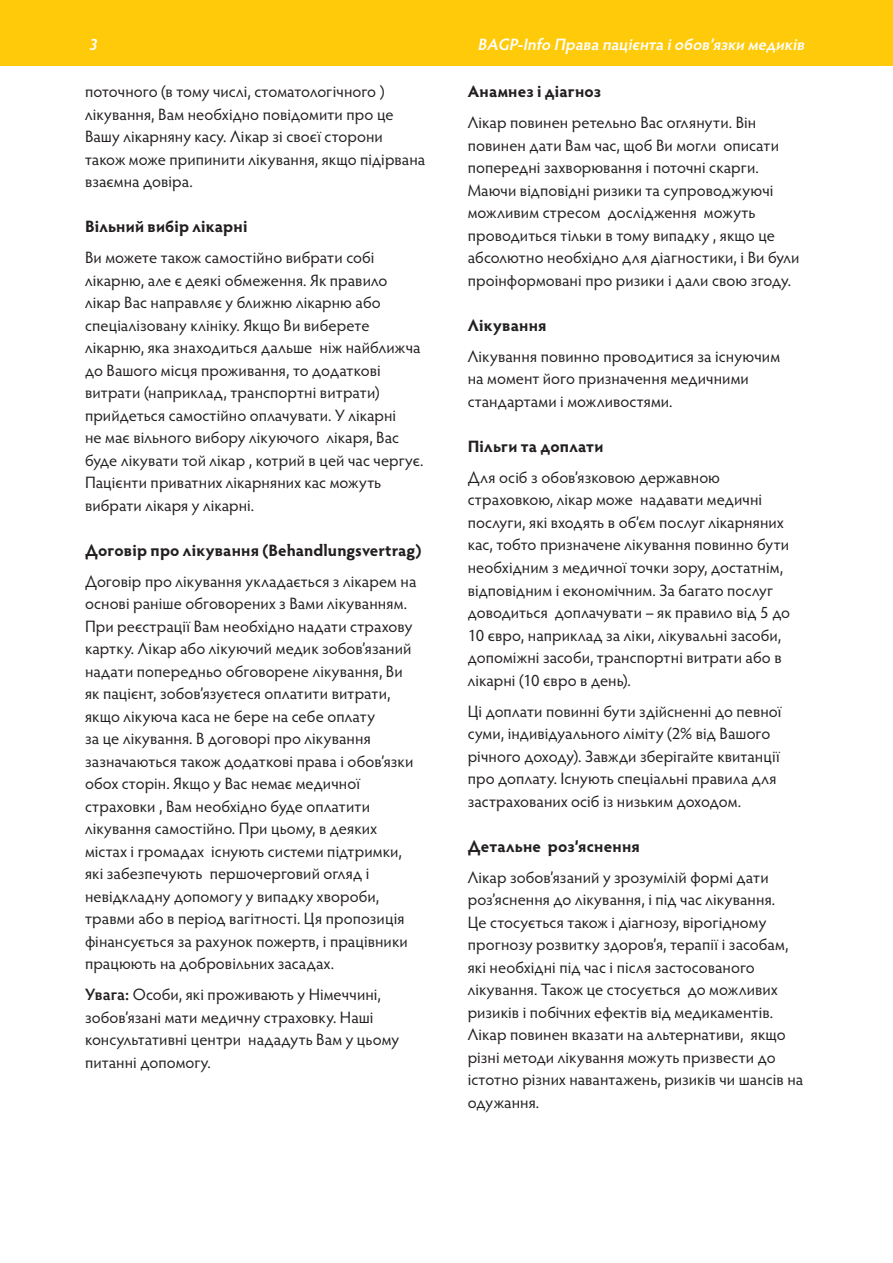
<style>
.page{position:relative;width:893px;height:1263px;background:#fff}
.page>*{position:absolute;margin:0;border:0;box-sizing:border-box;transform-origin:0 0}
.t1{font:16.5px/22.5px "Hypatia Sans Pro";letter-spacing:.005em;color:#231f20}
.t2{font:700 16.5px "Hypatia Sans Pro";letter-spacing:.01em;color:#231f20}
.t3{font:italic 600 16.5px "Hypatia Sans Pro";color:#fff}
.s1{font-weight:600}
</style>
<div class="page">
<div style="left:0;top:0;width:893px;height:66px;background:#feca0a"></div>
<p class="t3" style="left:89px;top:37px;width:13px">3</p>
<p class="t3" style="left:478px;top:37px;width:331px">BAGP-Info Права пацієнта іобов’язки медиків</p>
<p class="t1" style="left:85px;top:81px;width:342px">поточного (в тому числі, стоматологічного ) лікування, Вам необхідно повідомити про це Вашу лікарняну касу. Лікар зі своєї сторони також може припинити лікування, якщо підірвана взаємна довіра.</p>
<p class="t2" style="left:85px;top:220px;width:164px">Вільний вибір лікарні</p>
<p class="t1" style="left:85px;top:248px;width:340px">Ви можете також самостійно вибрати собі лікарню, але є деякі обмеження. Як правило лікар Вас направляє у ближню лікарню або спеціалізовану клініку. Якщо Ви виберете лікарню, яка знаходиться дальше ніж найближча до Вашого місця проживання, то додаткові витрати (наприклад, транспортні витрати) прийдеться самостійно оплачувати. У лікарні<br>не має вільного вибору лікуючого лікаря, Вас буде лікувати той лікар , котрий в цей час чергує.<br>Пацієнти приватних лікарняних кас можуть вибрати лікаря у лікарні.</p>
<p class="t2" style="left:85px;top:543px;width:338px">Договір про лікування (Behandlungsvertrag)</p>
<p class="t1" style="left:85px;top:571px;width:333px">Договір про лікування укладається з лікарем на основі раніше обговорених з Вами лікуванням.<br>При реєстрації Вам необхідно надати страхову картку. Лікар або лікуючий медик зобов’язаний надати попередньо обговорене лікування, Ви як пацієнт, зобов’язуєтеся оплатити витрати, якщо лікуюча каса не бере на себе оплату<br>за це лікування. В договорі про лікування зазначаються також додаткові права і обов’язки обох сторін. Якщо у Вас немає медичної страховки , Вам необхідно буде оплатити лікування самостійно. При цьому, в деяких містах і громадах існують системи підтримки, які забезпечують першочерговий огляд і невідкладну допомогу у випадку хвороби, травми або в період вагітності. Ця пропозиція фінансується за рахунок пожертв, і працівники працюють на добровільних засадах.</p>
<p class="t1" style="left:85px;top:985px;width:315px"><span class="s1">Увага:</span> Особи, які проживають у Німеччині, зобов’язані мати медичну страховку. Наші консультативні центри нададуть Вам у цьому питанні допомогу.</p>
<p class="t2" style="left:468px;top:85px;width:135px">Анамнез і діагноз</p>
<p class="t1" style="left:468px;top:113px;width:333px">Лікар повинен ретельно Вас оглянути. Він повинен дати Вам час, щоб Ви могли описати попередні захворювання і поточні скарги.<br>Маючи відповідні ризики та супроводжуючі можливим стресом дослідження можуть проводиться тільки в тому випадку , якщо це абсолютно необхідно для діагностики, і Ви були проінформовані про ризики і дали свою згоду.</p>
<p class="t2" style="left:468px;top:319px;width:80px">Лікування</p>
<p class="t1" style="left:468px;top:346px;width:314px">Лікування повинно проводитися за існуючим на момент його призначення медичними стандартами і можливостями.</p>
<p class="t2" style="left:468px;top:440px;width:137px">Пільги та доплати</p>
<p class="t1" style="left:468px;top:467px;width:324px">Для осіб з обов’язковою державною страховкою, лікар може надавати медичні послуги, які входять в об’єм послуг лікарняних кас, тобто призначене лікування повинно бути необхідним з медичної точки зору, достатнім, відповідним і економічним. За багато послуг доводиться доплачувати – як правило від 5 до 10 євро, наприклад за ліки, лікувальні засоби, допоміжні засоби, транспортні витрати або в лікарні (10 євро в день).</p>
<p class="t1" style="left:468px;top:701px;width:315px">Ці доплати повинні бути здійсненні до певної суми, індивідуального ліміту (2% від Вашого річного доходу). Завжди зберігайте квитанції про доплату. Існують спеціальні правила для застрахованих осіб із низьким доходом.</p>
<p class="t2" style="left:468px;top:839px;width:174px">Детальне роз’яснення</p>
<p class="t1" style="left:468px;top:867px;width:337px">Лікар зобов’язаний у зрозумілій формі дати роз’яснення до лікування, і під час лікування.<br>Це стосується також і діагнозу, вірогідному прогнозу розвитку здоров’я, терапії і засобам, які необхідні під час і після застосованого лікування. Також це стосується до можливих ризиків і побічних ефектів від медикаментів.<br>Лікар повинен вказати на альтернативи, якщо різні методи лікування можуть призвести до істотно різних навантажень, ризиків чи шансів на одужання.</p>
</div>
